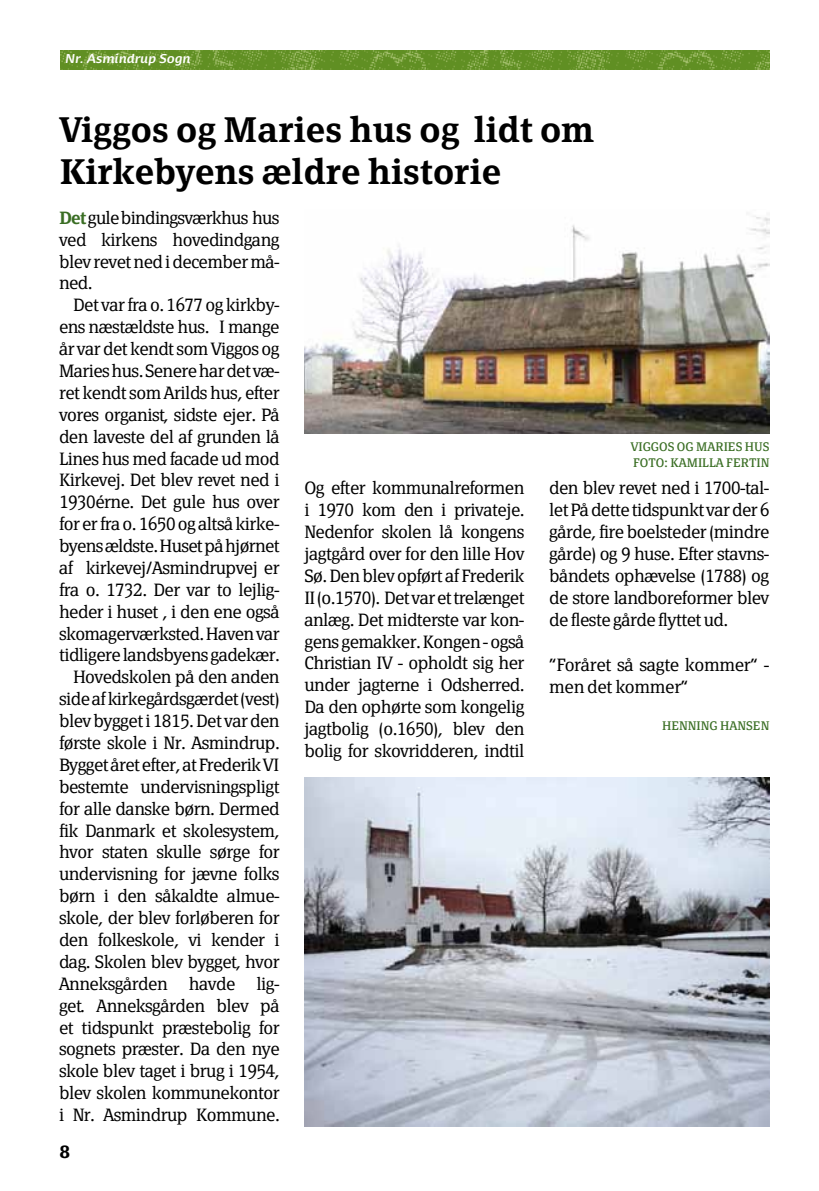
<style>
.page{position:relative;width:819px;height:1191px;background:#fff}
.page>*{position:absolute;margin:0;border:0;box-sizing:border-box;transform-origin:0 0}
.t1{font:600 35px/42px "Page Serif";color:#000}
.t2{font:300 17.5px/21.9px "Page Serif TF";letter-spacing:-.03em;color:#000;text-align:justify}
.t3{font:700 17.5px "Page Serif";color:#000}
.t4{font:12.25px/15.8px "Page Serif";color:#3a6e24}
.t5{font:italic 700 12.25px "Dancer TF";color:#fff}
.s1{font-weight:600;color:#3a6e24}
</style>
<div class="page">
<img style="left:60px;top:50px;width:709px;height:20px">
<img style="left:304px;top:216px;width:465px;height:218px">
<img style="left:304px;top:778px;width:465px;height:348px">
<p class="t5" style="left:65px;top:51px;width:127px">Nr. Asmindrup Sogn</p>
<h1 class="t1" style="left:60px;top:108px;width:536px">Viggos og Maries hus og lidt om<br>Kirkebyens ældre historie</h1>
<p class="t2" style="left:59px;top:207px;width:222px"><span class="s1">Det</span> gule bindingsværkhus hus ved kirkens hovedindgang blev revet ned i december må&shy;ned.</p>
<p class="t2" style="left:59px;top:294px;width:222px;text-align:right">Det var fra o. 1677 og kirkby&shy;ens næstældste hus. I mange år var det kendt som Viggos og<br>Maries hus. Senere har det væ&shy;ret kendt som Arilds hus, efter vores organist, sidste ejer. På den laveste del af grunden lå<br>Lines hus med facade ud mod<br>Kirkevej. Det blev revet ned i<br>1930érne. Det gule hus over for er fra o. 1650 og altså kirke&shy;byens ældste. Huset på hjørnet af kirkevej/Asmindrupvej er fra o. 1732. Der var to lejlig&shy;heder i huset , i den ene også skomagerværksted. Haven var tidligere landsbyens gadekær.<br>Hovedskolen på den anden side af kirkegårdsgærdet (vest) blev bygget i 1815. Det var den første skole i Nr. Asmindrup.<br>Bygget året efter, at Frederik VI bestemte undervisningspligt for alle danske børn. Dermed fik Danmark et skolesystem, hvor staten skulle sørge for undervisning for jævne folks børn i den såkaldte almue&shy;skole, der blev forløberen for den folkeskole, vi kender i dag. Skolen blev bygget, hvor<br>Anneksgården havde lig&shy;get. Anneksgården blev på et tidspunkt præstebolig for sognets præster. Da den nye skole blev taget i brug i 1954, blev skolen kommunekontor i Nr. Asmindrup Kommune.</p>
<p class="t3" style="left:60px;top:1141px;width:12px">8</p>
<p class="t4" style="left:630px;top:439px;width:140px">VIGGOS OG MARIES HUS<br>FOTO: KAMILLA FERTIN</p>
<p class="t2" style="left:304px;top:477px;width:221px">Og efter kommunalreformen i 1970 kom den i privateje.<br>Nedenfor skolen lå kongens jagtgård over for den lille Hov Sø. Den blev opført af Frederik II (o.1570). Det var et trelænget anlæg. Det midterste var kon&shy;gens gemakker. Kongen - også Christian IV - opholdt sig her under jagterne i Odsherred.<br>Da den ophørte som kongelig jagtbolig (o.1650), blev den bolig for skovridderen, indtil</p>
<p class="t2" style="left:549px;top:477px;width:222px">den blev revet ned i 1700-tal&shy;let På dette tidspunkt var der 6 gårde, fire boelsteder (mindre gårde) og 9 huse. Efter stavns&shy;båndets ophævelse (1788) og de store landboreformer blev de fleste gårde flyttet ud.</p>
<p class="t2" style="left:549px;top:654px;width:221px">”Foråret så sagte kommer” - men det kommer”</p>
<p class="t4" style="left:662px;top:718px;width:109px">HENNING HANSEN</p>
</div>
